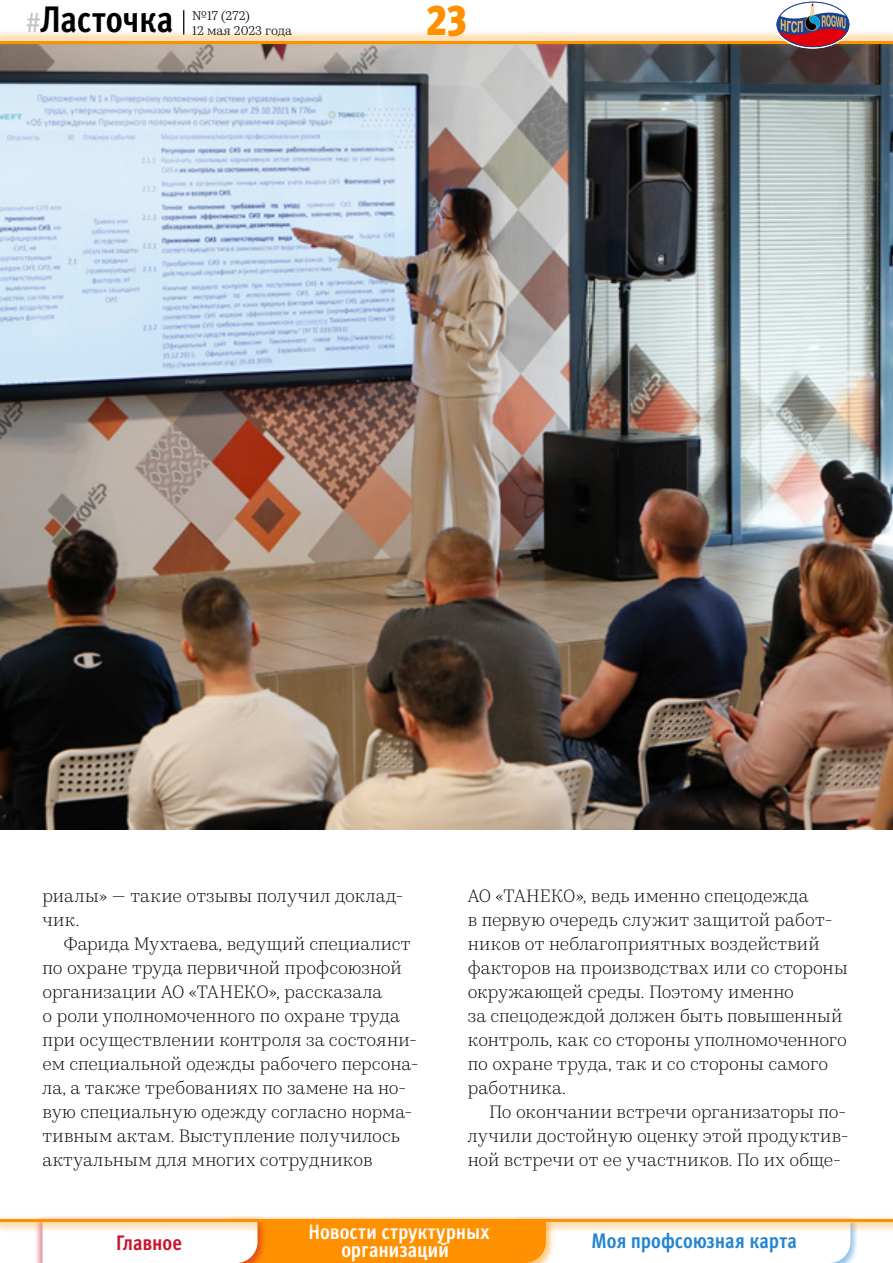
<style>
.page{position:relative;width:893px;height:1263px;background:#fff}
.page>*{position:absolute;margin:0;border:0;box-sizing:border-box;transform-origin:0 0}
.t1{font:900 condensed 43.5px "Meta Pro";color:#ff9000}
.t2{font:700 condensed 36.9px "Meta Pro";letter-spacing:-.005em;color:#000}
.t3{font:700 condensed 21px/18px "Meta Pro";color:#fff;text-align:center}
.t4{font:700 condensed 21px "Meta Pro";letter-spacing:-.005em;color:#2585d0}
.t5{font:700 condensed 21px "Meta Pro";letter-spacing:-.005em;color:#c8142d}
.t6{font:300 18px/24px "Kazimir Text";letter-spacing:.005em;color:#000}
.t7{font:12.75px/15px "Kazimir Text";color:#000}
.s1{font-weight:400;font-stretch:normal;font-size:27px;color:#c6c0be}
</style>
<div class="page">
<img style="left:0;top:49px;width:893px;height:781px">
<svg style="left:183px;top:10px;width:1px;height:20px"></svg>
<div style="left:35px;top:1216px;width:231px;height:47px;background:#c8142d;opacity:.5"></div>
<svg style="left:43px;top:1234px;width:807px;height:29px"></svg>
<div style="left:0;top:30px;width:893px;height:19px;background:#ff9000;opacity:.3"></div>
<hr style="left:0;top:41px;width:893px;height:3px;background:#ff9000">
<div style="left:0;top:1214px;width:893px;height:20px;background:#ff9000;opacity:.3"></div>
<hr style="left:0;top:1219px;width:893px;height:3px;background:#ff9000">
<svg style="left:775px;top:2px;width:75px;height:46px"></svg>
<div style="left:775px;top:0;width:75px;height:48px;border:1px solid #fff;border-radius:50%"></div>
<h2 class="t2" style="left:26px;top:-9px;width:149px"><span class="s1">#</span>Ласточка</h2>
<p class="t7" style="left:192px;top:7px;width:101px">№17 (272)<br>12 мая 2023 года</p>
<h1 class="t1" style="left:426px;top:-14px;width:43px">23</h1>
<p class="t6" style="left:43px;top:882px;width:362px">риалы» — такие отзывы получил доклад&shy;чик.</p>
<p class="t6" style="left:43px;top:931px;width:378px;text-indent:21px">Фарида Мухтаева, ведущий специалист по охране труда первичной профсоюзной организации АО «ТАНЕКО», рассказала<br>о роли уполномоченного по охране труда при осуществлении контроля за состояни&shy;ем специальной одежды рабочего персона&shy;ла, а также требованиях по замене на но&shy;вую специальную одежду согласно норма&shy;тивным актам. Выступление получилось актуальным для многих сотрудников</p>
<p class="t6" style="left:468px;top:883px;width:381px">АО «ТАНЕКО», ведь именно спецодежда<br>в первую очередь служит защитой работ&shy;ников от неблагоприятных воздействий факторов на производствах или со стороны окружающей среды. Поэтому именно<br>за спецодеждой должен быть повышенный контроль, как со стороны уполномоченного по охране труда, так и со стороны самого работника.</p>
<p class="t6" style="left:468px;top:1099px;width:382px;text-indent:21px">По окончании встречи организаторы по&shy;лучили достойную оценку этой продуктив&shy;ной встречи от ее участников. По их обще-</p>
<p class="t5" style="left:116px;top:1226px;width:67px">Главное</p>
<p class="t3" style="left:309px;top:1222px;width:182px">Новости структурных организаций</p>
<p class="t4" style="left:592px;top:1225px;width:207px">Моя профсоюзная карта</p>
</div>
